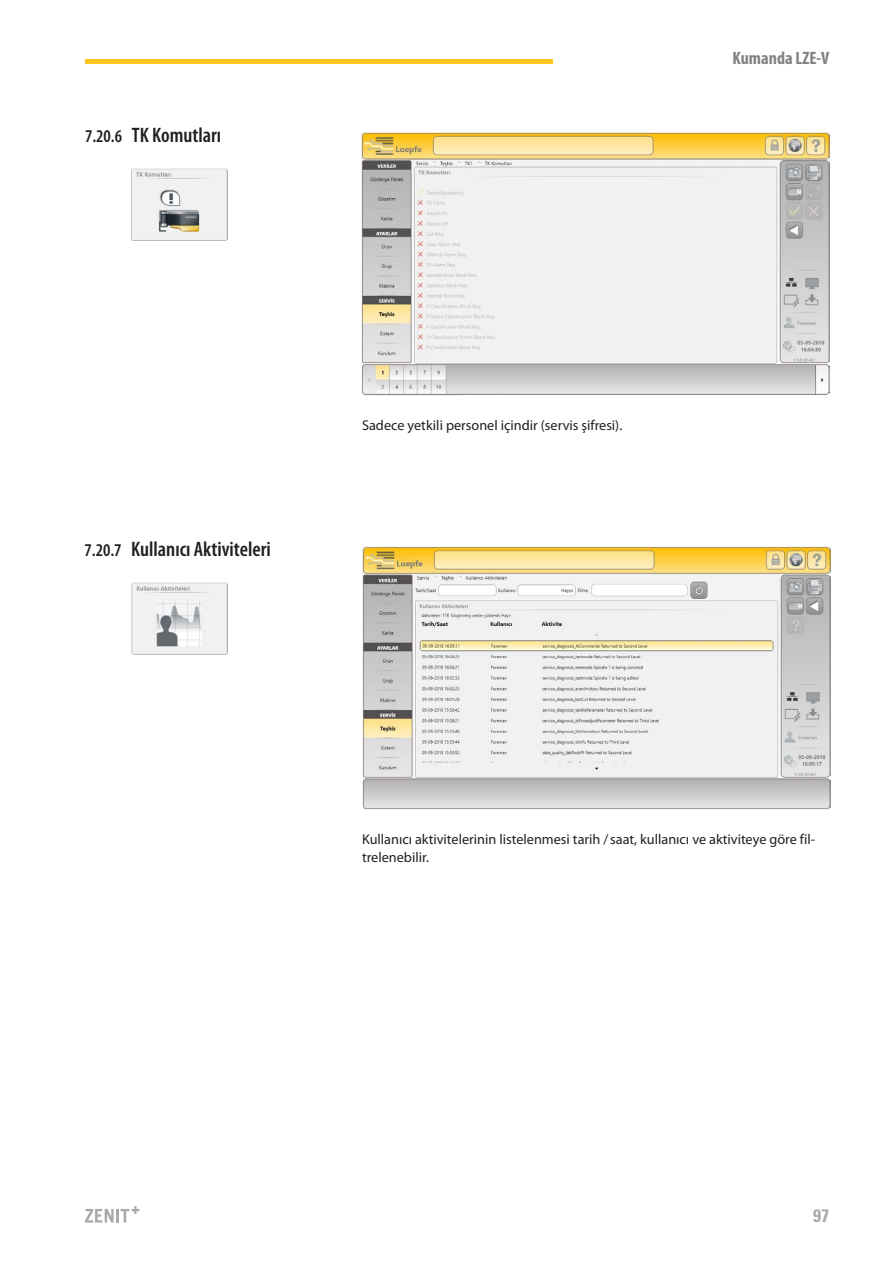
<style>
.page{position:relative;width:893px;height:1263px;background:#fff}
.page>*{position:absolute;margin:0;border:0;box-sizing:border-box;transform-origin:0 0}
.t1{font:600 condensed 21px "Myriad Pro";color:#231f20}
.t2{font:700 condensed 18px "Myriad Pro";color:#808285}
.t3{font:700 condensed 18px "Univers";color:#a8a9ad}
._00__grund{font:14.25px/18px "Myriad Pro";color:#231f20}
.s1{font-size:18px}
</style>
<div class="page">
<hr style="left:85px;top:60px;width:468px;height:4px;background:#fec422">
<svg style="left:85px;top:1206px;width:54px;height:16px"></svg>
<img style="left:132px;top:168px;width:96px;height:73px">
<img style="left:361px;top:132px;width:468px;height:264px">
<img style="left:132px;top:582px;width:96px;height:72px">
<img style="left:362px;top:546px;width:468px;height:264px">
<p class="t1" style="left:85px;top:122px;width:138px"><span class="s1">7.20.6</span> TK Komutları</p>
<p class="t1" style="left:84px;top:536px;width:188px"><span class="s1">7.20.7</span> Kullanıcı Aktiviteleri</p>
<p class="_00__grund" style="left:362px;top:416px;width:262px">Sadece yetkili personel içindir (servis şifresi).</p>
<p class="t2" style="left:733px;top:47px;width:98px">Kumanda LZE-V</p>
<p class="_00__grund" style="left:362px;top:830px;width:455px">Kullanıcı aktivitelerinin listelenmesi tarih /saat, kullanıcı ve aktiviteye göre fil&shy;trelenebilir.</p>
<p class="t3" style="left:813px;top:1205px;width:17px">97</p>
</div>
